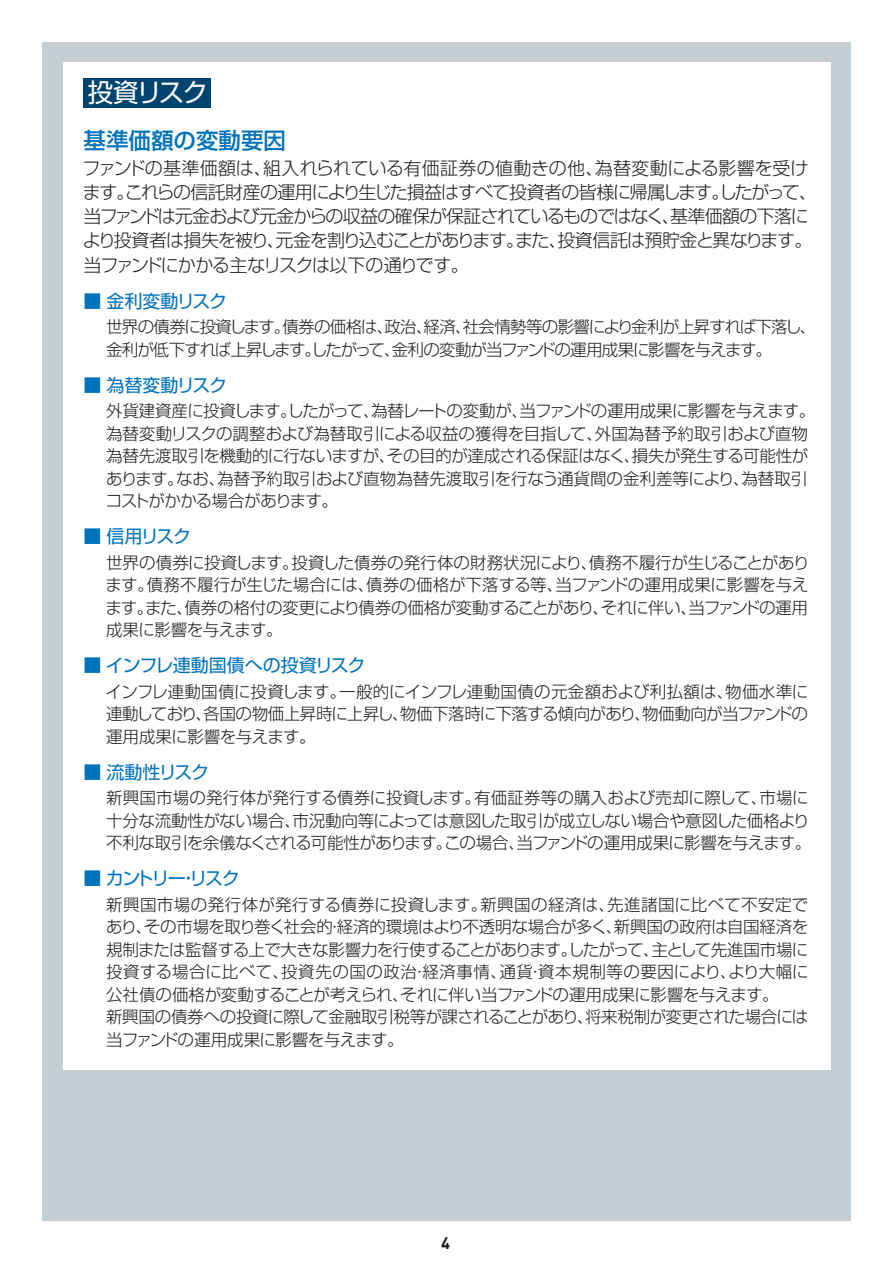
<style>
.page{position:relative;width:893px;height:1263px;background:#fff}
.page>*{position:absolute;margin:0;border:0;box-sizing:border-box;transform-origin:0 0}
.t1{font:25.5px "Shin Go Pro Regular 90 pv RKSJ H";letter-spacing:-.085em;color:#fff}
.t2{font:22.5px "Shin Go Pro Medium 90 pv RKSJ H";color:#0072bc}
.t3{font:18px/24px "Shin Go Pro Light 90 pv RKSJ H";letter-spacing:-.05em;color:#231f20}
.t4{font:18px "Shin Go Pro Regular 90 pv RKSJ H";letter-spacing:-.035em;color:#0072bc}
.t5{font:18px "Shin Go Pro Regular 90 pv RKSJ H";letter-spacing:-.02em;color:#0072bc}
.t6{font:18px "Shin Go Pro Regular 90 pv RKSJ H";letter-spacing:-.075em;color:#0072bc}
.t7{font:18px "Shin Go Pro Regular 90 pv RKSJ H";letter-spacing:-.105em;color:#0072bc}
.t8{font:16.5px/22.5px "Shin Go Pro Light 90 pv RKSJ H";letter-spacing:-.03em;color:#231f20}
.t9{font:16.5px/22.5px "Shin Go Pro Light 90 pv RKSJ H";letter-spacing:-.06em;color:#231f20}
.t10{font:700 16.5px "DIN";color:#231f20}
</style>
<div class="page">
<div style="left:42px;top:42px;width:809px;height:1179px;background:#c5ced3"></div>
<div style="left:63px;top:63px;width:767px;height:1007px;background:#fff"></div>
<div style="left:84px;top:78px;width:127px;height:30px;background:#00446f"></div>
<h1 class="t1" style="left:88px;top:83px;width:122px">投資リスク</h1>
<h2 class="t2" style="left:84px;top:132px;width:204px">基準価額の変動要因</h2>
<p class="t3" style="left:83px;top:159px;width:736px">ファンドの基準価額は、組入れられている有価証券の値動きの他、為替変動による影響を受けます。これらの信託財産の運用により生じた損益はすべて投資者の皆様に帰属します。したがって、当ファンドは元金および元金からの収益の確保が保証されているものではなく、基準価額の下落により投資者は損失を被り、元金を割り込むことがあります。また、投資信託は預貯金と異なります。当ファンドにかかる主なリスクは以下の通りです。</p>
<p class="t4" style="left:84px;top:294px;width:145px">■ 金利変動リスク</p>
<p class="t9" style="left:106px;top:318px;width:712px">世界の債券に投資します。債券の価格は、政治、経済、社会情勢等の影響により金利が上昇すれば下落し、金利が低下すれば上昇します。したがって、金利の変動が当ファンドの運用成果に影響を与えます。</p>
<p class="t4" style="left:84px;top:378px;width:145px">■ 為替変動リスク</p>
<p class="t8" style="left:105px;top:402px;width:712px">外貨建資産に投資します。したがって、為替レートの変動が、当ファンドの運用成果に影響を与えます。為替変動リスクの調整および為替取引による収益の獲得を目指して、外国為替予約取引および直物為替先渡取引を機動的に行ないますが、その目的が達成される保証はなく、損失が発生する可能性があります。なお、為替予約取引および直物為替先渡取引を行なう通貨間の金利差等により、為替取引コストがかかる場合があります。</p>
<p class="t6" style="left:84px;top:529px;width:109px">■ 信用リスク</p>
<p class="t8" style="left:105px;top:553px;width:706px;text-align:justify">世界の債券に投資します。投資した債券の発行体の財務状況により、債務不履行が生じることがあります。債務不履行が生じた場合には、債券の価格が下落する等、当ファンドの運用成果に影響を与えます。また、債券の格付の変更により債券の価格が変動することがあり、それに伴い、当ファンドの運用成果に影響を与えます。</p>
<p class="t5" style="left:84px;top:658px;width:284px">■ インフレ連動国債への投資リスク</p>
<p class="t8" style="left:106px;top:682px;width:704px;text-align:justify">インフレ連動国債に投資します。一般的にインフレ連動国債の元金額および利払額は、物価水準に連動しており、各国の物価上昇時に上昇し、物価下落時に下落する傾向があり、物価動向が当ファンドの運用成果に影響を与えます。</p>
<p class="t6" style="left:84px;top:765px;width:127px">■ 流動性リスク</p>
<p class="t8" style="left:106px;top:789px;width:707px">新興国市場の発行体が発行する債券に投資します。有価証券等の購入および売却に際して、市場に十分な流動性がない場合、市況動向等によっては意図した取引が成立しない場合や意図した価格より不利な取引を余儀なくされる可能性があります。この場合、当ファンドの運用成果に影響を与えます。</p>
<p class="t7" style="left:84px;top:871px;width:158px">■ カントリー・リスク</p>
<p class="t8" style="left:106px;top:895px;width:704px">新興国市場の発行体が発行する債券に投資します。新興国の経済は、先進諸国に比べて不安定であり、その市場を取り巻く社会的・経済的環境はより不透明な場合が多く、新興国の政府は自国経済を規制または監督する上で大きな影響力を行使することがあります。したがって、主として先進国市場に投資する場合に比べて、投資先の国の政治・経済事情、通貨・資本規制等の要因により、より大幅に公社債の価格が変動することが考えられ、それに伴い当ファンドの運用成果に影響を与えます。<br>新興国の債券への投資に際して金融取引税等が課されることがあり、将来税制が変更された場合には当ファンドの運用成果に影響を与えます。</p>
<p class="t10" style="left:441px;top:1232px;width:10px">4</p>
</div>
